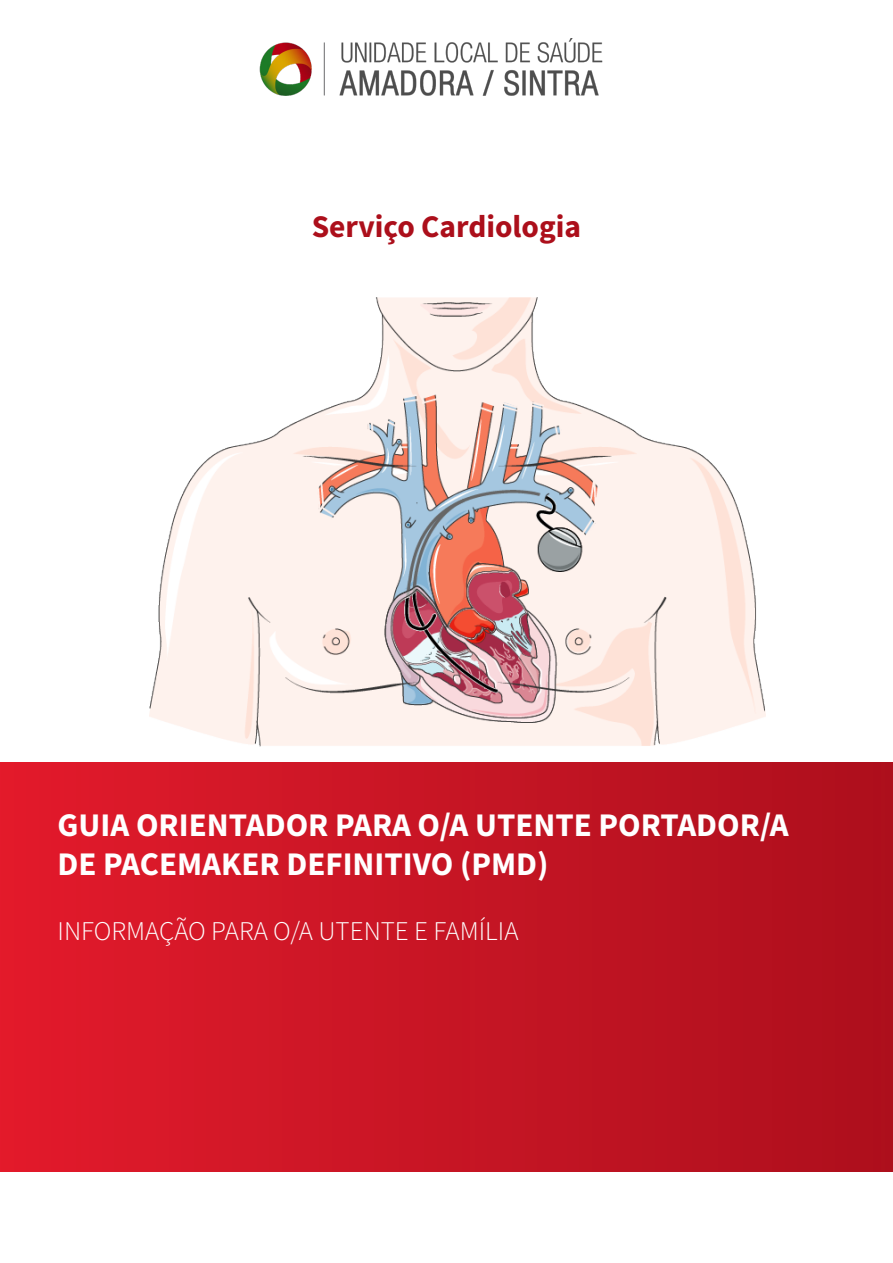
<style>
.page{position:relative;width:893px;height:1263px;background:#fff}
.page>*{position:absolute;margin:0;border:0;box-sizing:border-box;transform-origin:0 0}
.t1{font:700 33px/39.6px "Source Sans Pro";color:#fff}
.t2{font:700 31.5px "Source Sans Pro";color:#ac0f1b}
.t3{font:300 27px "Source Sans Pro";color:#fff}
</style>
<div class="page">
<div style="left:0;top:762px;width:893px;height:410px;background:linear-gradient(to right,#e21a2b,#ad0f1d)"></div>
<img style="left:259px;top:39px;width:344px;height:56px">
<img style="left:149px;top:298px;width:616px;height:448px">
<p class="t2" style="left:312px;top:205px;width:271px">Serviço Cardiologia</p>
<p class="t1" style="left:58px;top:804px;width:733px">GUIA ORIENTADOR PARA O/A UTENTE PORTADOR/A<br>DE PACEMAKER DEFINITIVO (PMD)</p>
<p class="t3" style="left:58px;top:915px;width:462px">INFORMAÇÃO PARA O/A UTENTE E FAMÍLIA</p>
</div>
